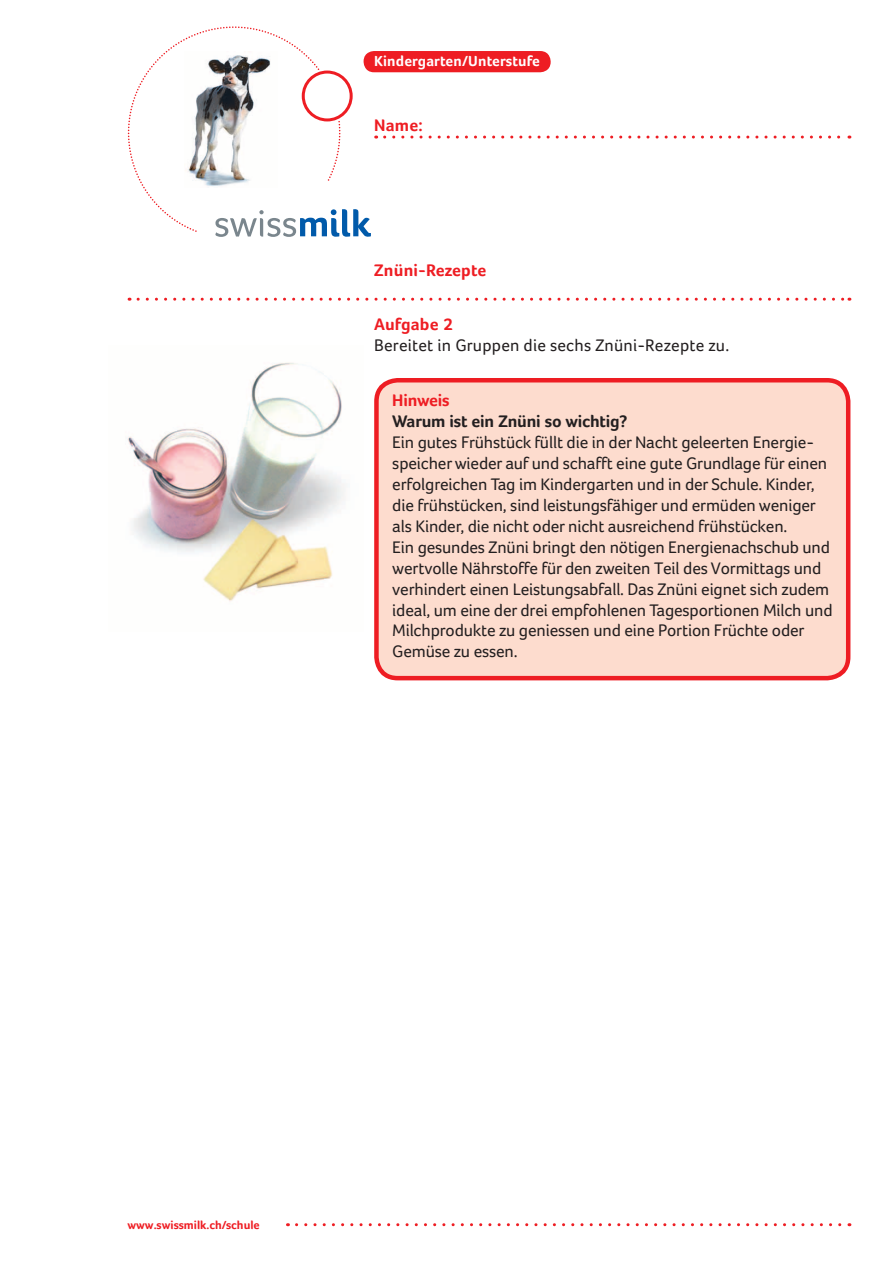
<style>
.page{position:relative;width:893px;height:1263px;background:#fff}
.page>*{position:absolute;margin:0;border:0;box-sizing:border-box;transform-origin:0 0}
.t1{font:17.25px/21px "Foco";letter-spacing:-.01em;color:#231f20}
.t2{font:17.25px "Foco";letter-spacing:.01em;color:#231f20}
.t3{font:700 17.25px "Foco";letter-spacing:.01em;color:#ee1d23}
.t4{font:700 17.25px "Foco";letter-spacing:-.01em;color:#231f20}
.t5{font:700 17.25px "Foco";letter-spacing:-.01em;color:#ee1d23}
.t6{font:700 15px "Foco";letter-spacing:.01em;color:#fff}
.t7{font:700 12px "Foco";color:#ee1d23}
</style>
<div class="page">
<svg style="left:128px;top:26px;width:249px;height:211px"></svg>
<svg style="left:385px;top:136px;width:465px;height:3px"></svg>
<div style="left:364px;top:51px;width:187px;height:21px;background:#ee1d23;border-radius:11px"></div>
<svg style="left:138px;top:298px;width:712px;height:3px"></svg>
<svg style="left:297px;top:1223px;width:553px;height:3px"></svg>
<img style="left:127px;top:362px;width:218px;height:239px">
<div style="left:376px;top:380px;width:472px;height:298px;background:#fddcce;border-radius:21px"></div>
<div style="left:374px;top:378px;width:476px;height:302px;border:4px solid #ee1d23;border-radius:21px"></div>
<p class="t6" style="left:374px;top:52px;width:167px">Kindergarten/Unterstufe</p>
<p class="t3" style="left:374px;top:115px;width:50px">Name:</p>
<p class="t3" style="left:374px;top:260px;width:114px">Znüni-Rezepte</p>
<p class="t3" style="left:374px;top:314px;width:80px">Aufgabe 2</p>
<p class="t2" style="left:374px;top:335px;width:357px">Bereitet in Gruppen die sechs Znüni-Rezepte zu.</p>
<p class="t5" style="left:392px;top:389px;width:59px">Hinweis</p>
<p class="t4" style="left:392px;top:410px;width:237px">Warum ist ein Znüni so wichtig?</p>
<p class="t1" style="left:392px;top:431px;width:442px">Ein gutes Frühstück füllt die in der Nacht geleerten Energie&shy;speicher wieder auf und schafft eine gute Grundlage für einen erfolgreichen Tag im Kindergarten und in der Schule. Kinder, die frühstücken, sind leistungsfähiger und ermüden weniger als Kinder, die nicht oder nicht ausreichend frühstücken.<br>Ein gesundes Znüni bringt den nötigen Energienachschub und wertvolle Nährstoffe für den zweiten Teil des Vormittags und verhindert einen Leistungsabfall. Das Znüni eignet sich zudem ideal, um eine der drei empfohlenen Tagesportionen Milch und Milchprodukte zu geniessen und eine Portion Früchte oder Gemüse zu essen.</p>
<p class="t7" style="left:128px;top:1218px;width:134px">www.swissmilk.ch/schule</p>
</div>
